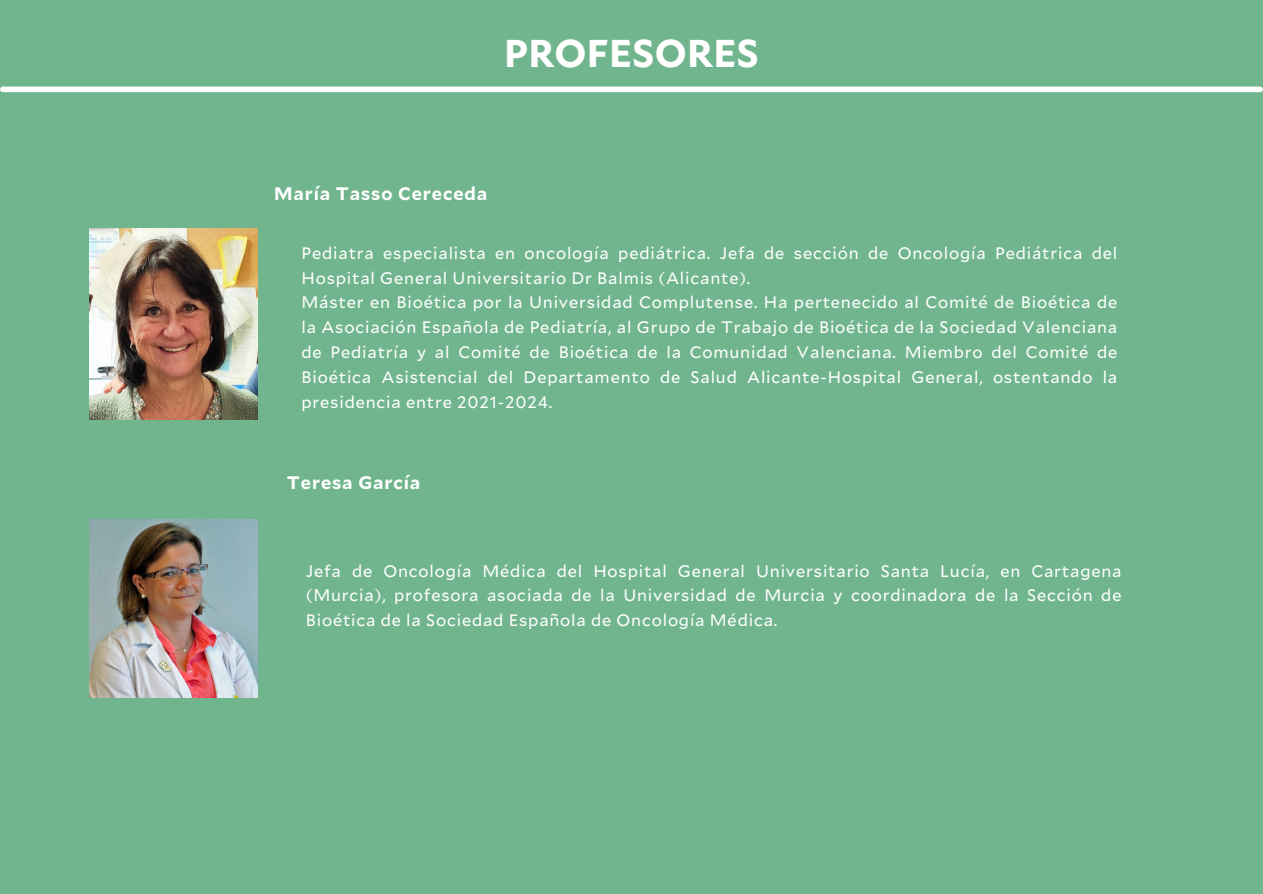
<style>
.page{position:relative;width:1263px;height:894px;background:#fff}
.page>*{position:absolute;margin:0;border:0;box-sizing:border-box;transform-origin:0 0}
.t1{font:700 38.55px "Mallory";letter-spacing:.01em;color:#fff}
.t2{font:700 18px "Mallory";letter-spacing:.05em;color:#fff}
.t3{font:16.5px/24.8px "Mallory";letter-spacing:.05em;color:#fff;text-align:justify}
</style>
<div class="page">
<div style="left:0;top:0;width:1263px;height:893px;background:#71b58e"></div>
<img style="left:90px;top:519px;width:167px;height:178px">
<div style="left:3px;top:86px;width:1257px;height:6px;background:#fff"></div>
<img style="left:90px;top:228px;width:167px;height:192px">
<h1 class="t1" style="left:504px;top:26px;width:256px">PROFESORES</h1>
<p class="t2" style="left:274px;top:181px;width:215px">María Tasso Cereceda</p>
<h2 class="t3" style="left:302px;top:240px;width:817px">Pediatra especialista en oncología pediátrica. Jefa de sección de Oncología Pediátrica del<br>Hospital General Universitario Dr Balmis (Alicante).</h2>
<p class="t3" style="left:302px;top:289px;width:817px">Máster en Bioética por la Universidad Complutense. Ha pertenecido al Comité de Bioética de la Asociación Española de Pediatría, al Grupo de Trabajo de Bioética de la Sociedad Valenciana de Pediatría y al Comité de Bioética de la Comunidad Valenciana. Miembro del Comité de Bioética Asistencial del Departamento de Salud Alicante-Hospital General, ostentando la presidencia entre 2021-2024.</p>
<p class="t2" style="left:287px;top:469px;width:135px">Teresa García</p>
<p class="t3" style="left:306px;top:557px;width:817px">Jefa de Oncología Médica del Hospital General Universitario Santa Lucía, en Cartagena (Murcia), profesora asociada de la Universidad de Murcia y coordinadora de la Sección de Bioética de la Sociedad Española de Oncología Médica.</p>
</div>
